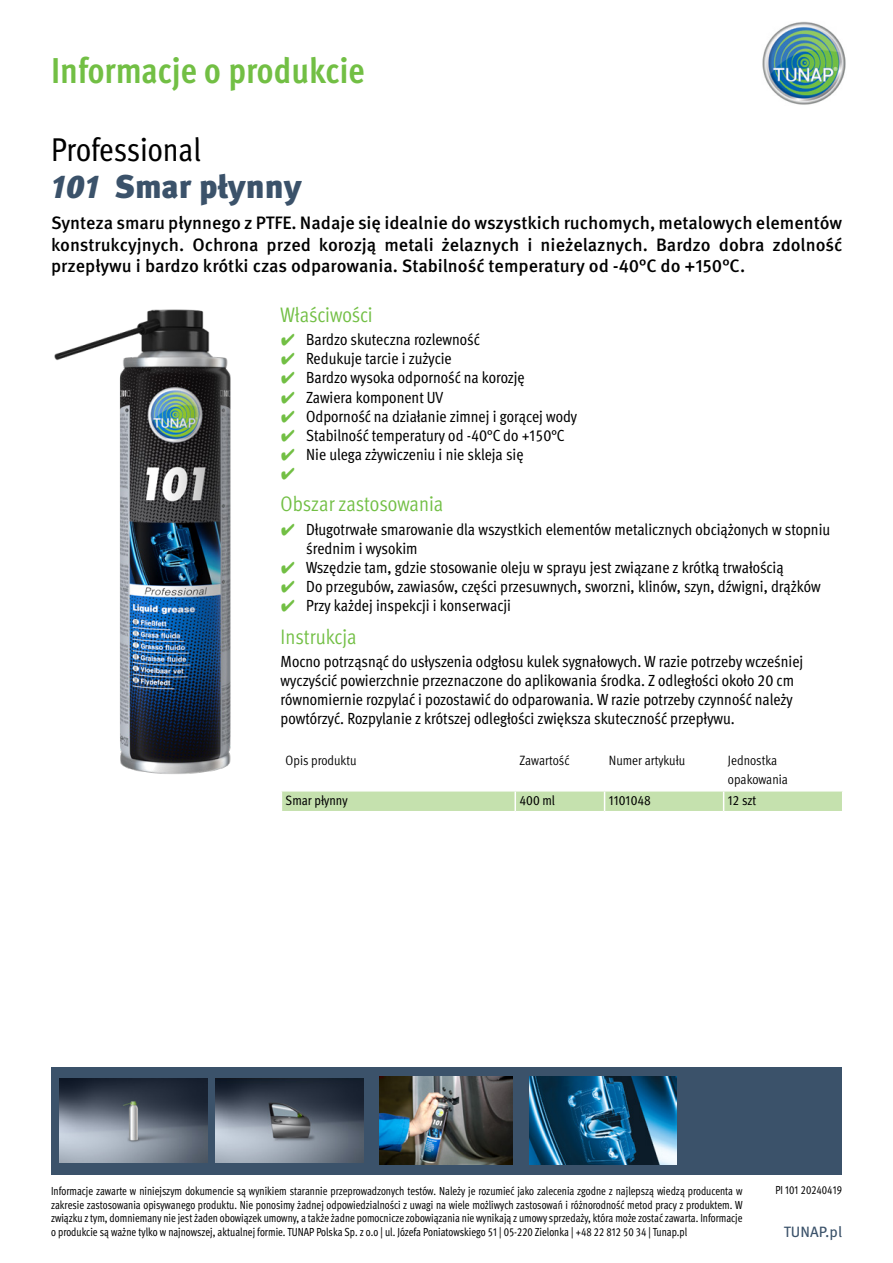
<style>
.page{position:relative;width:893px;height:1263px;background:#fff}
.page>*{position:absolute;margin:0;border:0;box-sizing:border-box;transform-origin:0 0}
.t1{font:700 condensed 36px "Meta Pro";letter-spacing:-.005em;color:#72bf44}
.t2{font:900 33px "Meta Pro";letter-spacing:-.005em;color:#3b526a}
.t3{font:condensed 33px "Meta Pro";letter-spacing:-.005em;color:#000}
.t4{font:condensed 21px "Meta Pro";letter-spacing:-.005em;color:#72bf44}
.t5{font:500 18px/21.6px "Meta Pro";color:#000;text-align:justify}
.t6{font:condensed 16.2px/19px "Meta Pro";letter-spacing:-.005em;color:#000}
.t7{font:16.2px "Wuerth Global";color:#72bf44}
.t8{font:15px "Meta Pro";color:#3b526a}
.t9{font:condensed 13.5px/19.2px "Meta Pro";color:#000}
.t10{font:condensed 13.5px "Meta Pro";color:#000}
.t11{font:condensed 11.7px/13.5px "Meta Pro";color:#000;text-align:justify;scale:.92 1}
.s1{font-style:italic}
.s2{font-family:"Wuerth Global";font-stretch:normal;color:#72bf44}
</style>
<div class="page">
<img style="left:762px;top:21px;width:84px;height:84px">
<div style="left:51px;top:1068px;width:790px;height:107px;background:#3b526a"></div>
<img style="left:59px;top:1079px;width:148px;height:83px">
<img style="left:216px;top:1079px;width:148px;height:83px">
<img style="left:380px;top:1076px;width:133px;height:89px">
<img style="left:529px;top:1076px;width:147px;height:89px">
<img style="left:54px;top:309px;width:177px;height:465px">
<svg style="left:281px;top:791px;width:562px;height:21px;background:#c9e3b4"></svg>
<hr style="left:724px;top:811px;width:119px;height:1px;background:#fff">
<h1 class="t1" style="left:51px;top:43px;width:315px">Informacje o produkcie</h1>
<h2 class="t3" style="left:51px;top:125px;width:151px">Professional</h2>
<h2 class="t2" style="left:51px;top:161px;width:252px"><span class="s1">101</span> Smar płynny</h2>
<p class="t5" style="left:51px;top:211px;width:793px">Synteza smaru płynnego z PTFE. Nadaje się idealnie do wszystkich ruchomych, metalowych elementów konstrukcyjnych. Ochrona przed korozją metali żelaznych i nieżelaznych. Bardzo dobra zdolność przepływu i bardzo krótki czas odparowania. Stabilność temperatury od -40°C do +150°C.</p>
<p class="t4" style="left:281px;top:299px;width:94px">Właściwości</p>
<p class="t6" style="left:281px;top:329px;width:201px"><span class="s2">✔</span> Bardzo skuteczna rozlewność</p>
<p class="t6" style="left:281px;top:348px;width:173px"><span class="s2">✔</span> Redukuje tarcie i zużycie</p>
<p class="t6" style="left:281px;top:367px;width:245px"><span class="s2">✔</span> Bardzo wysoka odporność na korozję</p>
<p class="t6" style="left:281px;top:386px;width:164px"><span class="s2">✔</span> Zawiera komponent UV</p>
<p class="t6" style="left:281px;top:405px;width:298px"><span class="s2">✔</span> Odporność na działanie zimnej i gorącej wody</p>
<p class="t6" style="left:281px;top:424px;width:286px"><span class="s2">✔</span> Stabilność temperatury od -40°C do +150°C</p>
<p class="t6" style="left:281px;top:443px;width:244px"><span class="s2">✔</span> Nie ulega zżywiczeniu i nie skleja się</p>
<p class="t7" style="left:281px;top:464px;width:16px">✔</p>
<p class="t4" style="left:281px;top:489px;width:164px">Obszar zastosowania</p>
<p class="t6" style="left:306px;top:518px;width:526px;text-indent:-26px"><span class="s2">✔</span> Długotrwałe smarowanie dla wszystkich elementów metalicznych obciążonych w stopniu średnim i wysokim</p>
<p class="t6" style="left:281px;top:557px;width:504px"><span class="s2">✔</span> Wszędzie tam, gdzie stosowanie oleju w sprayu jest związane z krótką trwałością</p>
<p class="t6" style="left:281px;top:576px;width:541px"><span class="s2">✔</span> Do przegubów, zawiasów, części przesuwnych, sworzni, klinów, szyn, dźwigni, drążków</p>
<p class="t6" style="left:281px;top:595px;width:232px"><span class="s2">✔</span> Przy każdej inspekcji i konserwacji</p>
<p class="t4" style="left:281px;top:621px;width:77px">Instrukcja</p>
<p class="t6" style="left:281px;top:651px;width:524px">Mocno potrząsnąć do usłyszenia odgłosu kulek sygnałowych. W razie potrzeby wcześniej wyczyścić powierzchnie przeznaczone do aplikowania środka. Z odległości około 20 cm równomiernie rozpylać i pozostawić do odparowania. W razie potrzeby czynność należy powtórzyć. Rozpylanie z krótszej odległości zwiększa skuteczność przepływu.</p>
<p class="t9" style="left:286px;top:750px;width:72px">Opis produktu</p>
<p class="t9" style="left:519px;top:750px;width:52px">Zawartość</p>
<p class="t9" style="left:609px;top:750px;width:78px">Numer artykułu</p>
<p class="t9" style="left:728px;top:750px;width:62px">Jednostka opakowania</p>
<p class="t10" style="left:286px;top:790px;width:63px">Smar płynny</p>
<p class="t10" style="left:519px;top:790px;width:37px">400 ml</p>
<p class="t10" style="left:609px;top:790px;width:44px">1101048</p>
<p class="t10" style="left:728px;top:790px;width:30px">12 szt</p>
<p class="t11" style="left:51px;top:1184px;width:753px">Informacje zawarte w niniejszym dokumencie są wynikiem starannie przeprowadzonych testów. Należy je rozumieć jako zalecenia zgodne z najlepszą wiedzą producenta w zakresie zastosowania opisywanego produktu. Nie ponosimy żadnej odpowiedzialności z uwagi na wiele możliwych zastosowań i różnorodność metod pracy z produktem. W związku z tym, domniemany nie jest żaden obowiązek umowny, a także żadne pomocnicze zobowiązania nie wynikają z umowy sprzedaży, która może zostać zawarta. Informacje o produkcie są ważne tylko w najnowszej, aktualnej formie. TUNAP Polska Sp. z o.o | ul. Józefa Poniatowskiego 51 | 05-220 Zielonka | +48 22 812 50 34 | Tunap.pl</p>
<p class="t11" style="left:775px;top:1182px;width:74px">PI 101 20240419</p>
<p class="t8" style="left:784px;top:1220px;width:60px">TUNAP.pl</p>
</div>
